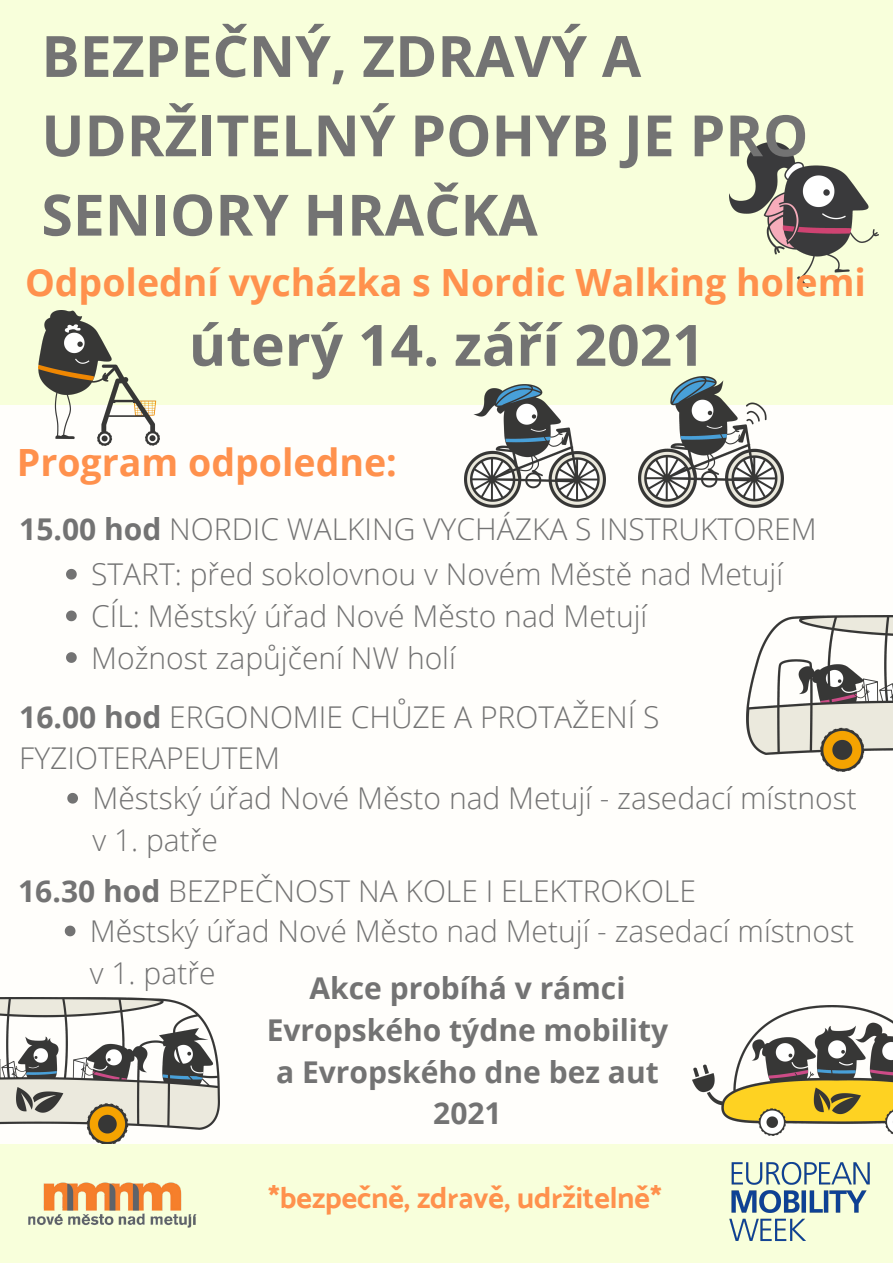
<style>
.page{position:relative;width:893px;height:1263px;background:#fffefb}
.page>*{position:absolute;margin:0;border:0;box-sizing:border-box;transform-origin:0 0}
.t1{font:700 57px/79.3px "Open Sans";color:#737373}
.t2{font:700 37.5px "Open Sans";color:#ff914d}
.t3{font:300 30px/41.6px "Open Sans";color:#737373}
.t4{font:700 30px/41.6px "Open Sans";color:#737373;text-align:center}
.t5{font:700 30px "Catamaran";color:#ff914d}
.s1{font-weight:700}
</style>
<div class="page">
<div style="left:0;top:0;width:893px;height:405px;background:#f8ffdb"></div>
<img style="left:747px;top:616px;width:146px;height:156px">
<img style="left:0;top:997px;width:219px;height:147px">
<img style="left:465px;top:384px;width:140px;height:124px">
<img style="left:729px;top:143px;width:149px;height:144px">
<img style="left:39px;top:310px;width:121px;height:136px">
<div style="left:0;top:1144px;width:893px;height:119px;background:#f8ffdb"></div>
<img style="left:28px;top:1182px;width:169px;height:46px">
<img style="left:729px;top:1162px;width:140px;height:79px">
<img style="left:638px;top:376px;width:145px;height:132px">
<img style="left:692px;top:1006px;width:201px;height:130px">
<svg style="left:66px;top:569px;width:11px;height:11px"></svg>
<svg style="left:66px;top:610px;width:11px;height:11px"></svg>
<svg style="left:66px;top:652px;width:11px;height:11px"></svg>
<svg style="left:67px;top:793px;width:11px;height:10px"></svg>
<svg style="left:65px;top:925px;width:10px;height:11px"></svg>
<p class="t1" style="left:41px;top:15px;width:768px">BEZPEČNÝ, ZDRAVÝ A<br>UDRŽITELNÝ POHYB JE PRO<br>SENIORY HRAČKA</p>
<p class="t2" style="left:25px;top:256px;width:842px">Odpolední vycházka s Nordic Walking holemi</p>
<p class="t1" style="left:189px;top:304px;width:517px">úterý 14. září 2021</p>
<p class="t2" style="left:17px;top:436px;width:382px">Program odpoledne:</p>
<p class="t3" style="left:19px;top:508px;width:798px"><span class="s1">15.00 hod</span> NORDIC WALKING VYCHÁZKA S INSTRUKTOREM</p>
<p class="t3" style="left:91px;top:553px;width:693px">START: před sokolovnou v Novém Městě nad Metují</p>
<p class="t3" style="left:91px;top:594px;width:557px">CÍL: Městský úřad Nové Město nad Metují</p>
<p class="t3" style="left:91px;top:636px;width:366px">Možnost zapůjčení NW holí</p>
<p class="t3" style="left:19px;top:695px;width:641px"><span class="s1">16.00 hod</span> ERGONOMIE CHŮZE A PROTAŽENÍ S<br>FYZIOTERAPEUTEM</p>
<p class="t3" style="left:92px;top:777px;width:766px">Městský úřad Nové Město nad Metují - zasedací místnost v 1. patře</p>
<p class="t3" style="left:18px;top:869px;width:679px"><span class="s1">16.30 hod</span> BEZPEČNOST NA KOLE I ELEKTROKOLE</p>
<p class="t3" style="left:90px;top:909px;width:766px">Městský úřad Nové Město nad Metují - zasedací místnost v 1. patře</p>
<p class="t4" style="left:267px;top:967px;width:403px">Akce probíhá v rámci<br>Evropského týdne mobility a Evropského dne bez aut<br>2021</p>
<p class="t5" style="left:268px;top:1180px;width:395px">*bezpečně, zdravě, udržitelně*</p>
</div>
